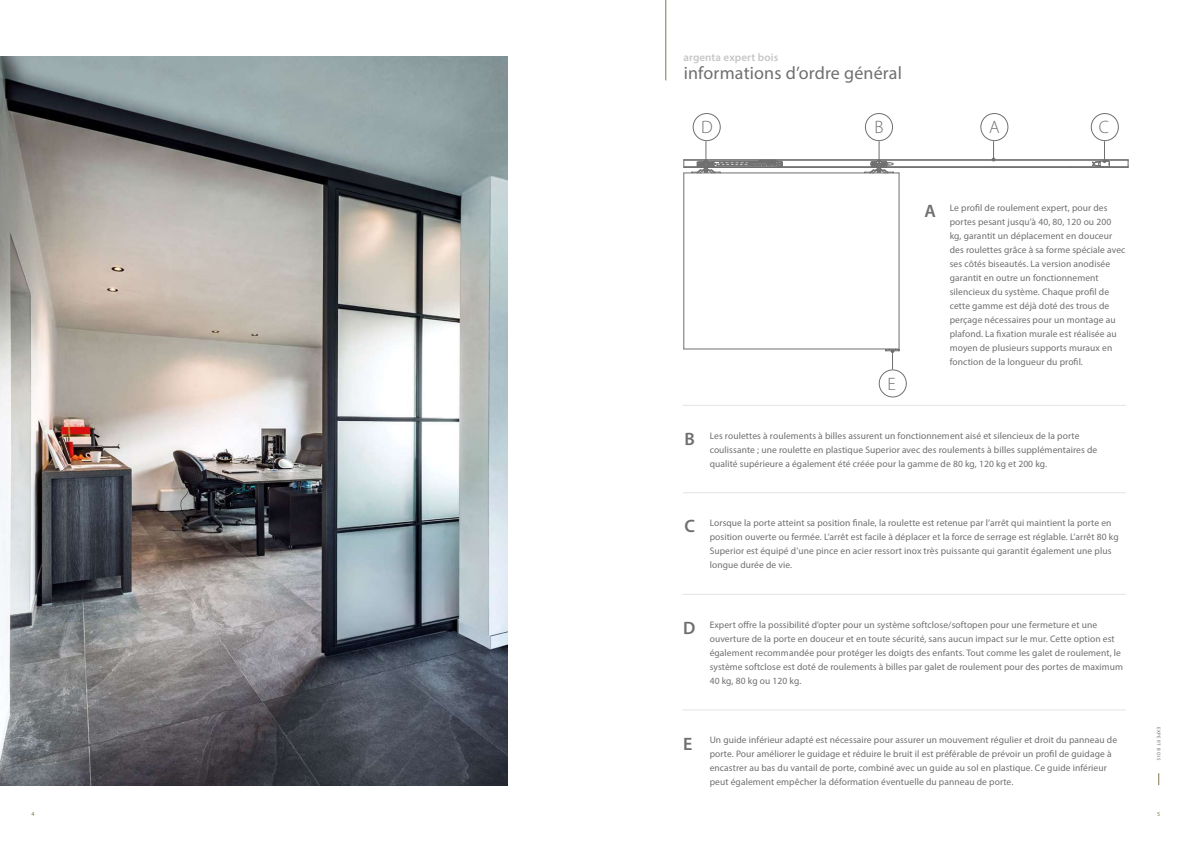
<style>
.page{position:relative;width:1191px;height:842px;background:#fff}
.page>*{position:absolute;margin:0;border:0;box-sizing:border-box;transform-origin:0 0}
.t1{font:18px "Myriad Pro";letter-spacing:.01em;color:#706f6f}
.t2{font:300 18px "Myriad Pro";color:#706f6f}
.t3{font:600 18px "Myriad Pro";color:#706f6f}
.t4{font:600 11px "Myriad Pro";letter-spacing:.01em;color:#c6c6c6}
.t5{font:9.5px/14px "Myriad Pro";letter-spacing:.01em;color:#706f6f}
.t6{font:6px "Myriad Pro";color:#837550}
.t7{font:4.9px "Myriad Pro";letter-spacing:.145em;color:#706f6f}
</style>
<div class="page">
<svg style="left:991px;top:142px;width:4px;height:17px"></svg>
<hr style="left:886px;top:160px;width:242px;height:1px;background:#706f6f">
<hr style="left:772px;top:160px;width:114px;height:1px;background:#706f6f">
<hr style="left:684px;top:159px;width:444px;height:1px;background:#706f6f">
<hr style="left:880px;top:167px;width:248px;height:1px;background:#706f6f">
<hr style="left:707px;top:167px;width:171px;height:1px;background:#706f6f">
<hr style="left:1071px;top:166px;width:57px;height:1px;background:#706f6f">
<hr style="left:880px;top:166px;width:191px;height:1px;background:#706f6f">
<hr style="left:780px;top:166px;width:98px;height:1px;background:#706f6f">
<hr style="left:898px;top:173px;width:1px;height:176px;background:#706f6f">
<hr style="left:684px;top:173px;width:215px;height:1px;background:#706f6f">
<hr style="left:683px;top:173px;width:1px;height:176px;background:#706f6f">
<hr style="left:684px;top:349px;width:215px;height:1px;background:#706f6f">
<svg style="left:885px;top:349px;width:15px;height:20px"></svg>
<svg style="left:1091px;top:142px;width:19px;height:25px"></svg>
<svg style="left:864px;top:142px;width:30px;height:32px"></svg>
<svg style="left:683px;top:142px;width:100px;height:32px"></svg>
<svg style="left:1158px;top:773px;width:1px;height:12px"></svg>
<img style="left:0;top:57px;width:507px;height:728px">
<hr style="left:665px;top:0;width:1px;height:80px;background:#837550">
<div style="left:693px;top:113px;width:27px;height:28px;border:1px solid #706f6f;border-radius:50%"></div>
<div style="left:865px;top:113px;width:27px;height:28px;border:1px solid #706f6f;border-radius:50%"></div>
<div style="left:980px;top:113px;width:28px;height:28px;border:1px solid #706f6f;border-radius:50%"></div>
<div style="left:1091px;top:113px;width:27px;height:28px;border:1px solid #706f6f;border-radius:50%"></div>
<div style="left:879px;top:370px;width:27px;height:27px;border:1px solid #706f6f;border-radius:50%"></div>
<hr style="left:683px;top:710px;width:442px;height:1px;background:#e3e3e3">
<hr style="left:683px;top:594px;width:442px;height:1px;background:#e3e3e3">
<hr style="left:683px;top:492px;width:442px;height:1px;background:#e3e3e3">
<hr style="left:683px;top:405px;width:442px;height:1px;background:#e3e3e3">
<p class="t4" style="left:683px;top:50px;width:96px">argenta expert bois</p>
<h1 class="t1" style="left:683px;top:62px;width:220px">informations d’ordre général</h1>
<h1 class="t2" style="left:701px;top:116px;width:13px">D</h1>
<h1 class="t2" style="left:874px;top:116px;width:11px">B</h1>
<h1 class="t2" style="left:989px;top:116px;width:12px">A</h1>
<h1 class="t2" style="left:1099px;top:116px;width:12px">C</h1>
<h1 class="t3" style="left:924px;top:199px;width:13px">A</h1>
<p class="t5" style="left:949px;top:200px;width:177px">Le profil de roulement expert, pour des portes pesant jusqu’à 40, 80, 120 ou 200<br>kg, garantit un déplacement en douceur des roulettes grâce à sa forme spéciale avec ses côtés biseautés. La version anodisée garantit en outre un fonctionnement silencieux du système. Chaque profil de cette gamme est déjà doté des trous de perçage nécessaires pour un montage au plafond. La fixation murale est réalisée au moyen de plusieurs supports muraux en fonction de la longueur du profil.</p>
<h1 class="t2" style="left:887px;top:373px;width:10px">E</h1>
<h1 class="t3" style="left:684px;top:427px;width:12px">B</h1>
<p class="t5" style="left:709px;top:428px;width:389px">Les roulettes à roulements à billes assurent un fonctionnement aisé et silencieux de la porte coulissante ; une roulette en plastique Superior avec des roulements à billes supplémentaires de qualité supérieure a également été créée pour la gamme de 80 kg, 120 kg et 200 kg.</p>
<h1 class="t3" style="left:684px;top:515px;width:12px">C</h1>
<p class="t5" style="left:709px;top:516px;width:410px">Lorsque la porte atteint sa position finale, la roulette est retenue par l’arrêt qui maintient la porte en position ouverte ou fermée. L’arrêt est facile à déplacer et la force de serrage est réglable. L’arrêt 80 kg Superior est équipé d’une pince en acier ressort inox très puissante qui garantit également une plus longue durée de vie.</p>
<h1 class="t3" style="left:683px;top:617px;width:14px">D</h1>
<p class="t5" style="left:709px;top:617px;width:415px">Expert offre la possibilité d’opter pour un système softclose/softopen pour une fermeture et une ouverture de la porte en douceur et en toute sécurité, sans aucun impact sur le mur. Cette option est également recommandée pour protéger les doigts des enfants. Tout comme les galet de roulement, le système softclose est doté de roulements à billes par galet de roulement pour des portes de maximum 40 kg, 80 kg ou 120 kg.</p>
<h1 class="t3" style="left:683px;top:732px;width:11px">E</h1>
<p class="t5" style="left:709px;top:733px;width:409px">Un guide inférieur adapté est nécessaire pour assurer un mouvement régulier et droit du panneau de porte. Pour améliorer le guidage et réduire le bruit il est préférable de prévoir un profil de guidage à encastrer au bas du vantail de porte, combiné avec un guide au sol en plastique. Ce guide inférieur peut également empêcher la déformation éventuelle du panneau de porte.</p>
<p class="t7" style="left:1161px;top:726px;width:35px;rotate:90deg">expert bois</p>
<p class="t6" style="left:31px;top:810px;width:5px">4</p>
<p class="t6" style="left:1157px;top:810px;width:5px">5</p>
</div>
